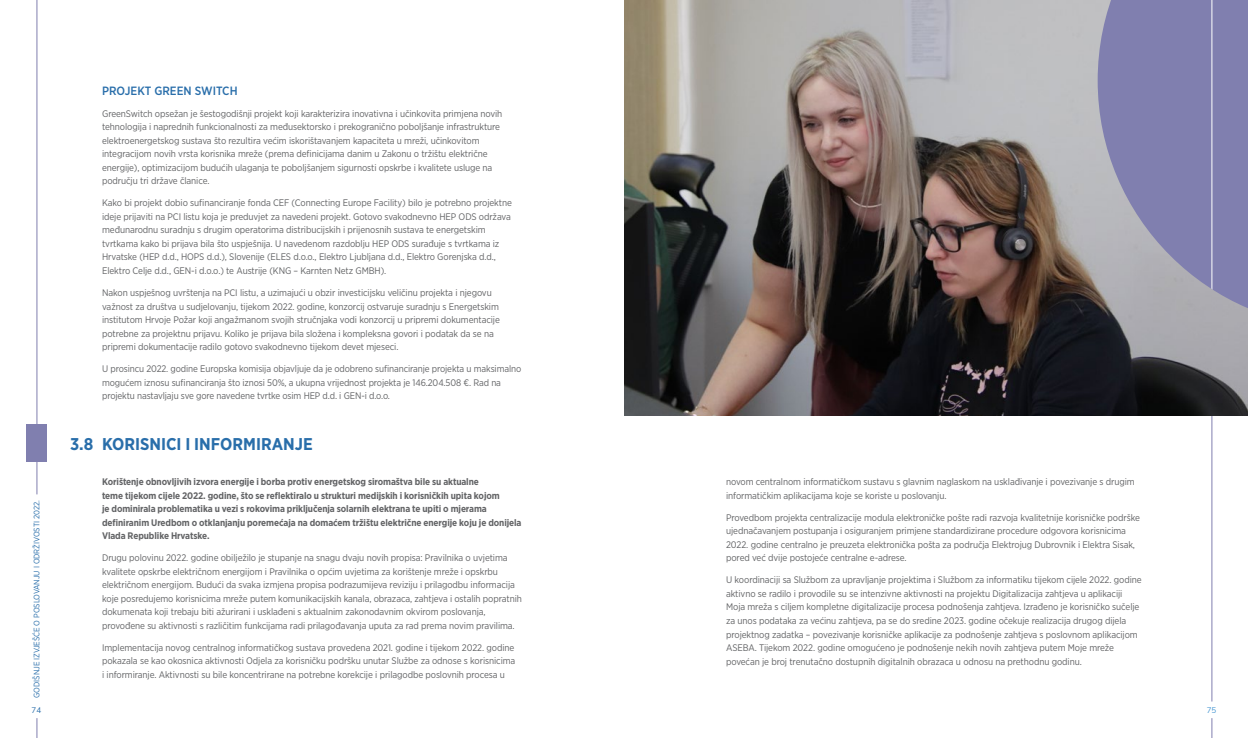
<style>
.page{position:relative;width:1248px;height:738px;background:#fff}
.page>*{position:absolute;margin:0;border:0;box-sizing:border-box;transform-origin:0 0}
.t1{font:700 17px "Gotham Narrow";color:#296eaa}
.t2{font:500 12px "Gotham Narrow";color:#296eaa}
.t3{font:9.5px/13.5px "Gotham Narrow";letter-spacing:-.01em;color:#636466}
.t4{font:700 9.5px/13.5px "Gotham Narrow";letter-spacing:-.01em;color:#636466}
.t5{font:8px "Gotham Narrow";letter-spacing:-.01em;color:#296eaa}
.t6{font:8px "Muli";color:#296eaa}
.t7{font:8px "Muli";color:#4495d1}
</style>
<div class="page">
<hr style="left:1211px;top:0;width:1px;height:701px;background:#807faf">
<svg style="left:36px;top:718px;width:1px;height:19px"></svg>
<svg style="left:1211px;top:718px;width:1px;height:19px"></svg>
<hr style="left:36px;top:0;width:1px;height:494px;background:#807faf">
<div style="left:26px;top:424px;width:20px;height:38px;background:#807faf"></div>
<img style="left:624px;top:0;width:623px;height:415px">
<svg style="left:1097px;top:0;width:150px;height:328px;background:#8c8baf"></svg>
<hr style="left:1211px;top:0;width:1px;height:308px;background:#fff">
<p class="t5" style="left:32px;top:697px;width:199px;rotate:-90deg">GODIŠNJE IZVJEŠĆE O POSLOVANJU I ODRŽIVOSTI 2022.</p>
<p class="t2" style="left:102px;top:83px;width:137px">PROJEKT GREEN SWITCH</p>
<p class="t3" style="left:102px;top:106px;width:402px">GreenSwitch opsežan je šestogodišnji projekt koji karakterizira inovativna i učinkovita primjena novih tehnologija i naprednih funkcionalnosti za međusektorsko i prekogranično poboljšanje infrastrukture elektroenergetskog sustava što rezultira većim iskorištavanjem kapaciteta u mreži, učinkovitom integracijom novih vrsta korisnika mreže (prema definicijama danim u Zakonu o tržištu električne energije), optimizacijom budućih ulaganja te poboljšanjem sigurnosti opskrbe i kvalitete usluge na području tri države članice.</p>
<p class="t3" style="left:102px;top:196px;width:411px">Kako bi projekt dobio sufinanciranje fonda CEF (Connecting Europe Facility) bilo je potrebno projektne ideje prijaviti na PCI listu koja je preduvjet za navedeni projekt. Gotovo svakodnevno HEP ODS održava međunarodnu suradnju s drugim operatorima distribucijskih i prijenosnih sustava te energetskim tvrtkama kako bi prijava bila što uspješnija. U navedenom razdoblju HEP ODS surađuje s tvrtkama iz Hrvatske (HEP d.d., HOPS d.d.), Slovenije (ELES d.o.o., Elektro Ljubljana d.d., Elektro Gorenjska d.d., Elektro Celje d.d., GEN-i d.o.o.) te Austrije (KNG – Karnten Netz GMBH).</p>
<p class="t3" style="left:102px;top:285px;width:399px">Nakon uspješnog uvrštenja na PCI listu, a uzimajući u obzir investicijsku veličinu projekta i njegovu važnost za društva u sudjelovanju, tijekom 2022. godine, konzorcij ostvaruje suradnju s Energetskim institutom Hrvoje Požar koji angažmanom svojih stručnjaka vodi konzorcij u pripremi dokumentacije potrebne za projektnu prijavu. Koliko je prijava bila složena i kompleksna govori i podatak da se na pripremi dokumentacije radilo gotovo svakodnevno tijekom devet mjeseci.</p>
<p class="t3" style="left:102px;top:361px;width:420px">U prosincu 2022. godine Europska komisija objavljuje da je odobreno sufinanciranje projekta u maksimalno mogućem iznosu sufinanciranja što iznosi 50%, a ukupna vrijednost projekta je 146.204.508 €. Rad na projektu nastavljaju sve gore navedene tvrtke osim HEP d.d. i GEN-i d.o.o.</p>
<h1 class="t1" style="left:70px;top:432px;width:244px">3.8 KORISNICI I INFORMIRANJE</h1>
<p class="t4" style="left:102px;top:474px;width:421px">Korištenje obnovljivih izvora energije i borba protiv energetskog siromaštva bile su aktualne<br>teme tijekom cijele 2022. godine, što se reflektiralo u strukturi medijskih i korisničkih upita kojom<br>je dominirala problematika u vezi s rokovima priključenja solarnih elektrana te upiti o mjerama definiranim Uredbom o otklanjanju poremećaja na domaćem tržištu električne energije koju je donijela Vlada Republike Hrvatske.</p>
<p class="t3" style="left:102px;top:550px;width:421px">Drugu polovinu 2022. godine obilježilo je stupanje na snagu dvaju novih propisa: Pravilnika o uvjetima kvalitete opskrbe električnom energijom i Pravilnika o općim uvjetima za korištenje mreže i opskrbu električnom energijom. Budući da svaka izmjena propisa podrazumijeva reviziju i prilagodbu informacija koje posredujemo korisnicima mreže putem komunikacijskih kanala, obrazaca, zahtjeva i ostalih popratnih dokumenata koji trebaju biti ažurirani i usklađeni s aktualnim zakonodavnim okvirom poslovanja, provođene su aktivnosti s različitim funkcijama radi prilagođavanja uputa za rad prema novim pravilima.</p>
<p class="t3" style="left:102px;top:640px;width:415px;text-align:justify">Implementacija novog centralnog informatičkog sustava provedena 2021. godine i tijekom 2022. godine pokazala se kao okosnica aktivnosti Odjela za korisničku podršku unutar Službe za odnose s korisnicima i informiranje. Aktivnosti su bile koncentrirane na potrebne korekcije i prilagodbe poslovnih procesa u</p>
<p class="t3" style="left:726px;top:474px;width:410px">novom centralnom informatičkom sustavu s glavnim naglaskom na usklađivanje i povezivanje s drugim informatičkim aplikacijama koje se koriste u poslovanju.</p>
<p class="t3" style="left:726px;top:510px;width:415px">Provedbom projekta centralizacije modula elektroničke pošte radi razvoja kvalitetnije korisničke podrške ujednačavanjem postupanja i osiguranjem primjene standardizirane procedure odgovora korisnicima 2022. godine centralno je preuzeta elektronička pošta za područja Elektrojug Dubrovnik i Elektra Sisak, pored već dvije postojeće centralne e-adrese.</p>
<p class="t3" style="left:726px;top:572px;width:417px">U koordinaciji sa Službom za upravljanje projektima i Službom za informatiku tijekom cijele 2022. godine aktivno se radilo i provodile su se intenzivne aktivnosti na projektu Digitalizacija zahtjeva u aplikaciji Moja mreža s ciljem kompletne digitalizacije procesa podnošenja zahtjeva. Izrađeno je korisničko sučelje za unos podataka za većinu zahtjeva, pa se do sredine 2023. godine očekuje realizacija drugog dijela projektnog zadatka – povezivanje korisničke aplikacije za podnošenje zahtjeva s poslovnom aplikacijom ASEBA. Tijekom 2022. godine omogućeno je podnošenje nekih novih zahtjeva putem Moje mreže povećan je broj trenutačno dostupnih digitalnih obrazaca u odnosu na prethodnu godinu.</p>
<p class="t6" style="left:32px;top:703px;width:11px">74</p>
<p class="t7" style="left:1206px;top:703px;width:11px">75</p>
</div>
